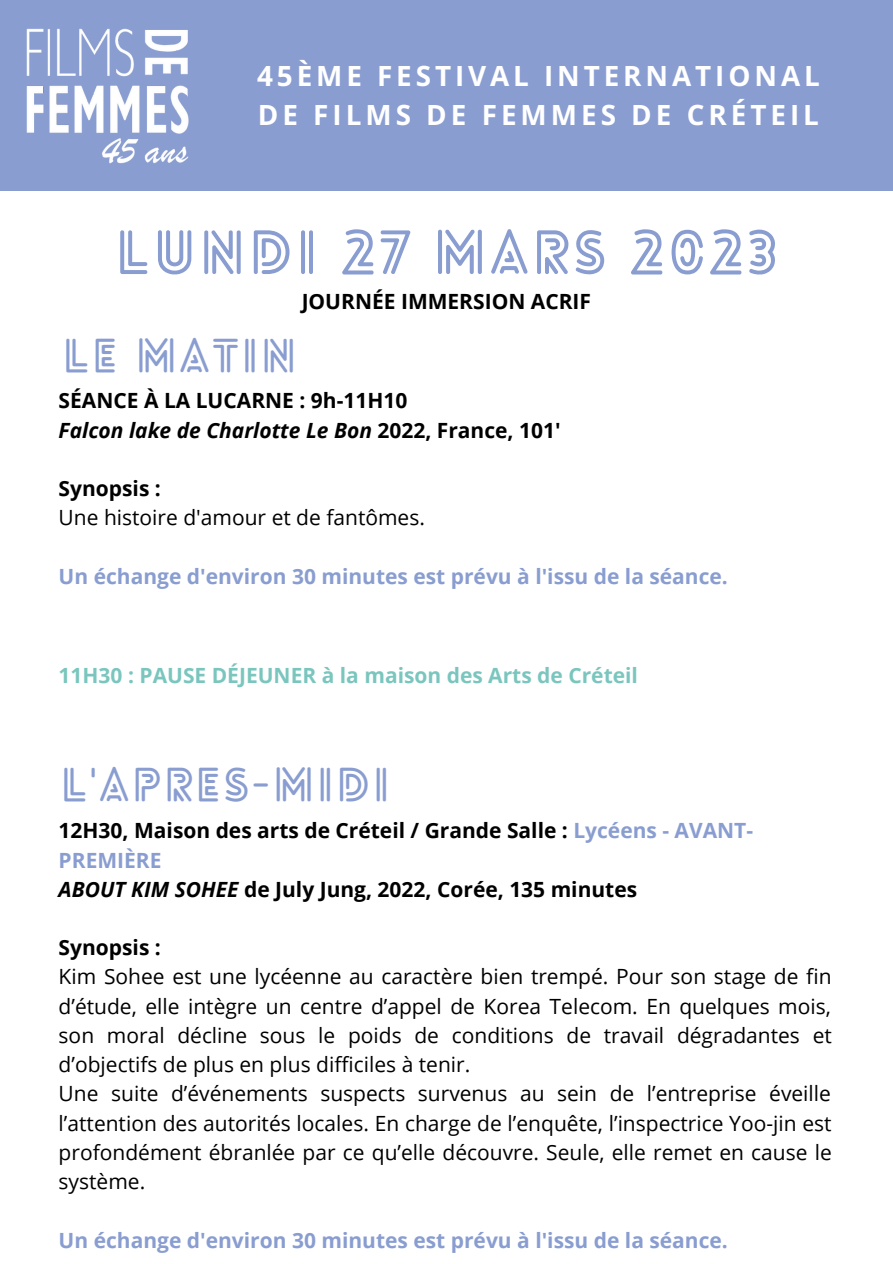
<style>
.page{position:relative;width:893px;height:1264px;background:#fff}
.page>*{position:absolute;margin:0;border:0;box-sizing:border-box;transform-origin:0 0}
.t1{font:700 59.4px "Lovelo Line";letter-spacing:.06em;color:#899dd0}
.t2{font:700 45.9px "Lovelo Line";letter-spacing:.06em;color:#899dd0}
.t3{font:700 27.9px/38.8px "Open Sans";letter-spacing:.14em;color:#fff}
.t4{font:21px/29.2px "Open Sans";color:#000}
.t5{font:700 21px/29.2px "Open Sans";color:#000}
.t6{font:700 21px "Open Sans";color:#899dd0}
.t7{font:700 21px "Open Sans";color:#7ac6be}
.s1{font-style:italic}
.s2{color:#899dd0}
</style>
<div class="page">
<div style="left:0;top:0;width:892px;height:191px;background:#899dd0"></div>
<img style="left:26px;top:28px;width:163px;height:136px">
<h3 class="t3" style="left:257px;top:56px;width:564px">45ÈME FESTIVAL INTERNATIONAL<br>DE FILMS DE FEMMES DE CRÉTEIL</h3>
<h1 class="t1" style="left:115px;top:229px;width:663px">LUNDI 27 MARS 2023</h1>
<p class="t5" style="left:301px;top:286px;width:291px">JOURNÉE IMMERSION ACRIF</p>
<h2 class="t2" style="left:63px;top:337px;width:235px">LE MATIN</h2>
<p class="t5" style="left:59px;top:385px;width:503px">SÉANCE À LA LUCARNE : 9h-11H10<br><span class="s1">Falcon lake de Charlotte Le Bon</span> 2022, France, 101'</p>
<p class="t5" style="left:59px;top:473px;width:104px">Synopsis :</p>
<p class="t4" style="left:59px;top:502px;width:368px">Une histoire d'amour et de fantômes.</p>
<p class="t6" style="left:59px;top:561px;width:670px">Un échange d'environ 30 minutes est prévu à l'issu de la séance.</p>
<p class="t7" style="left:59px;top:660px;width:581px">11H30 : PAUSE DÉJEUNER à la maison des Arts de Créteil</p>
<h2 class="t2" style="left:61px;top:766px;width:330px">L'APRES-MIDI</h2>
<p class="t5" style="left:59px;top:815px;width:696px">12H30, Maison des arts de Créteil / Grande Salle : <span class="s2">Lycéens - AVANT-<br>PREMIÈRE<br></span><span class="s1">ABOUT KIM SOHEE</span> de July Jung, 2022, Corée, 135 minutes</p>
<p class="t5" style="left:59px;top:932px;width:104px">Synopsis :</p>
<p class="t4" style="left:59px;top:961px;width:774px">Kim Sohee est une lycéenne au caractère bien trempé. Pour son stage de fin d’étude, elle intègre un centre d’appel de Korea Telecom. En quelques mois, son moral décline sous le poids de conditions de travail dégradantes et d’objectifs de plus en plus difficiles à tenir.<br>Une suite d’événements suspects survenus au sein de l’entreprise éveille l’attention des autorités locales. En charge de l’enquête, l’inspectrice Yoo-jin est profondément ébranlée par ce qu’elle découvre. Seule, elle remet en cause le système.</p>
<p class="t6" style="left:59px;top:1225px;width:670px">Un échange d'environ 30 minutes est prévu à l'issu de la séance.</p>
</div>
